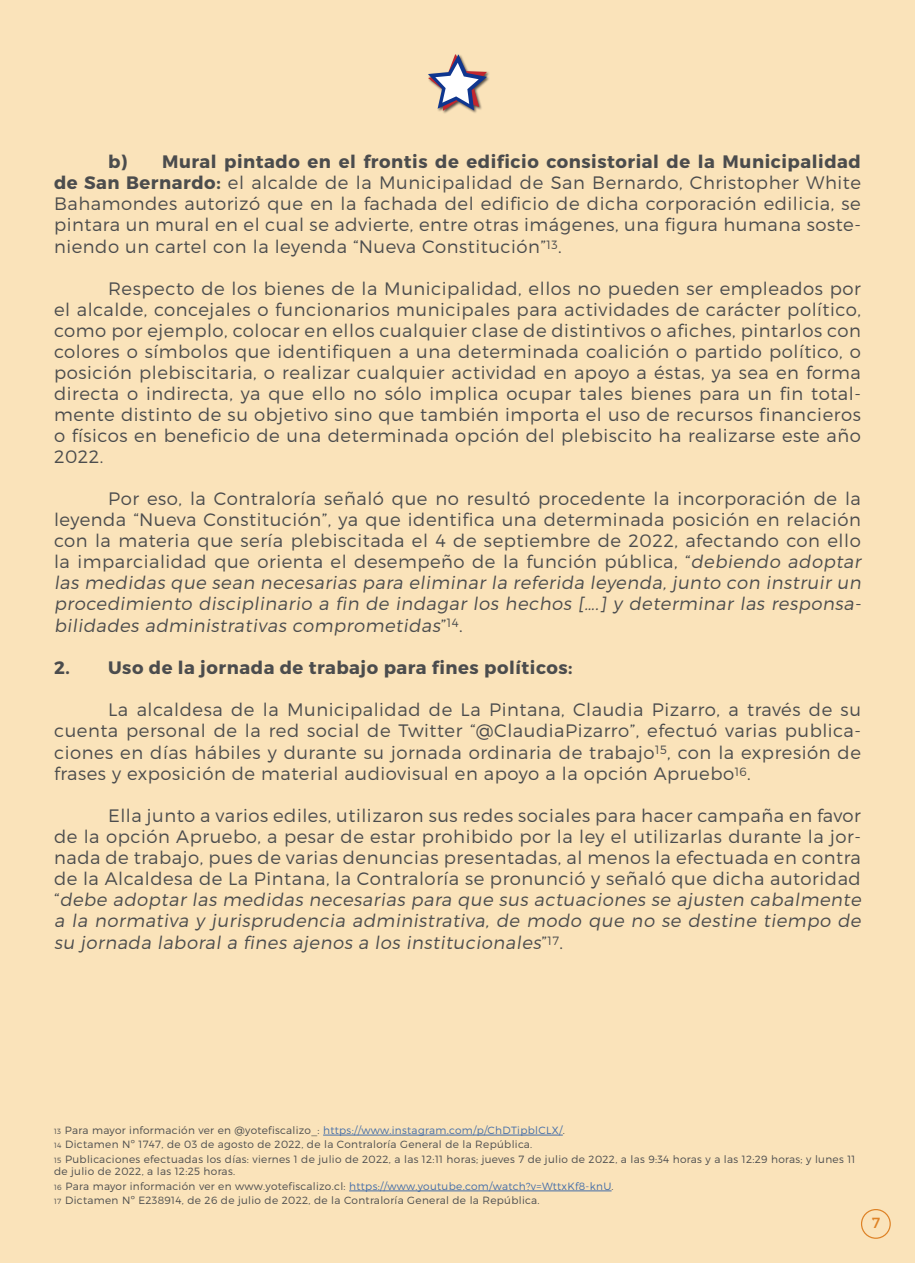
<style>
.page{position:relative;width:915px;height:1263px;background:#fff}
.page>*{position:absolute;margin:0;border:0;box-sizing:border-box;transform-origin:0 0}
.t1{font:18px/21.1px "Trueno Lt";letter-spacing:.03em;color:#4b4c4d;text-align:justify}
.t2{font:18px "Trueno Bd";letter-spacing:.03em;color:#4b4c4d}
.t3{font:14.7px "Trueno Rg";color:#de8226}
.t4{font:10.5px/12.6px "Trueno Lt";letter-spacing:.03em;color:#4b4c4d}
.s1{font-family:"Trueno Bd"}
.s2{font-family:"Trueno Lt It"}
.s3{font-size:7.5px}
.s4{color:#436da8}
</style>
<div class="page">
<div style="left:0;top:0;width:914px;height:1263px;background:#fae3ba"></div>
<div style="left:427px;top:53px;width:63px;height:61px;background:#231f20;opacity:.75"></div>
<svg style="left:428px;top:54px;width:59px;height:57px"></svg>
<hr style="left:323px;top:1135px;width:239px;height:1px;background:#436da8">
<hr style="left:349px;top:1190px;width:262px;height:1px;background:#436da8">
<div style="left:860px;top:1209px;width:30px;height:30px;border:1px solid #de8226;border-radius:50%"></div>
<p class="t1" style="left:54px;top:151px;width:808px;text-indent:54px"><span class="s1">b) Mural pintado en el frontis de edificio consistorial de la Municipalidad de San Bernardo:</span> el alcalde de la Municipalidad de San Bernardo, Christopher White Bahamondes autorizó que en la fachada del edificio de dicha corporación edilicia, se pintara un mural en el cual se advierte, entre otras imágenes, una figura humana soste&shy;niendo un cartel con la leyenda “Nueva Constitución”<sup>13</sup>.</p>
<p class="t1" style="left:54px;top:278px;width:808px;text-indent:54px">Respecto de los bienes de la Municipalidad, ellos no pueden ser empleados por el alcalde, concejales o funcionarios municipales para actividades de carácter político, como por ejemplo, colocar en ellos cualquier clase de distintivos o afiches, pintarlos con colores o símbolos que identifiquen a una determinada coalición o partido político, o posición plebiscitaria, o realizar cualquier actividad en apoyo a éstas, ya sea en forma directa o indirecta, ya que ello no sólo implica ocupar tales bienes para un fin total&shy;mente distinto de su objetivo sino que también importa el uso de recursos financieros o físicos en beneficio de una determinada opción del plebiscito ha realizarse este año 2022.</p>
<p class="t1" style="left:54px;top:488px;width:808px;text-indent:54px">Por eso, la Contraloría señaló que no resultó procedente la incorporación de la leyenda “Nueva Constitución”, ya que identifica una determinada posición en relación con la materia que sería plebiscitada el 4 de septiembre de 2022, afectando con ello la imparcialidad que orienta el desempeño de la función pública, “<span class="s2">debiendo adoptar las medidas que sean necesarias para eliminar la referida leyenda, junto con instruir un procedimiento disciplinario a fin de indagar los hechos [….] y determinar las responsa&shy;bilidades administrativas comprometidas</span>”<sup>14</sup>.</p>
<p class="t2" style="left:54px;top:656px;width:520px">2. Uso de la jornada de trabajo para fines políticos:</p>
<p class="t1" style="left:54px;top:698px;width:808px;text-indent:54px">La alcaldesa de la Municipalidad de La Pintana, Claudia Pizarro, a través de su cuenta personal de la red social de Twitter “@ClaudiaPizarro”, efectuó varias publica&shy;ciones en días hábiles y durante su jornada ordinaria de trabajo<sup>15</sup>, con la expresión de frases y exposición de material audiovisual en apoyo a la opción Apruebo<sup>16</sup>.</p>
<p class="t1" style="left:54px;top:805px;width:808px;text-indent:54px">Ella junto a varios ediles, utilizaron sus redes sociales para hacer campaña en favor de la opción Apruebo, a pesar de estar prohibido por la ley el utilizarlas durante la jor&shy;nada de trabajo, pues de varias denuncias presentadas, al menos la efectuada en contra de la Alcaldesa de La Pintana, la Contraloría se pronunció y señaló que dicha autoridad “<span class="s2">debe adoptar las medidas necesarias para que sus actuaciones se ajusten cabalmente a la normativa y jurisprudencia administrativa, de modo que no se destine tiempo de su jornada laboral a fines ajenos a los institucionales</span>”<sup>17</sup>.</p>
<p class="t4" style="left:54px;top:1124px;width:512px"><span class="s3">13</span> Para mayor información ver en @yotefiscalizo_: <span class="s4">https://www.instagram.com/p/ChDTipblCLX/</span>.</p>
<p class="t4" style="left:54px;top:1138px;width:479px"><span class="s3">14</span> Dictamen Nº 1747, de 03 de agosto de 2022, de la Contraloría General de la República.</p>
<p class="t4" style="left:54px;top:1152px;width:802px"><span class="s3">15</span> Publicaciones efectuadas los días: viernes 1 de julio de 2022, a las 12:11 horas; jueves 7 de julio de 2022, a las 9:34 horas y a las 12:29 horas; y lunes 11 de julio de 2022, a las 12:25 horas.</p>
<p class="t4" style="left:54px;top:1179px;width:561px"><span class="s3">16</span> Para mayor información ver en www.yotefiscalizo.cl: <span class="s4">https://www.youtube.com/watch?v=WttxKf8-knU</span>.</p>
<p class="t4" style="left:54px;top:1194px;width:487px"><span class="s3">17</span> Dictamen Nº E238914, de 26 de julio de 2022, de la Contraloría General de la República.</p>
<p class="t3" style="left:871px;top:1214px;width:10px">7</p>
</div>
